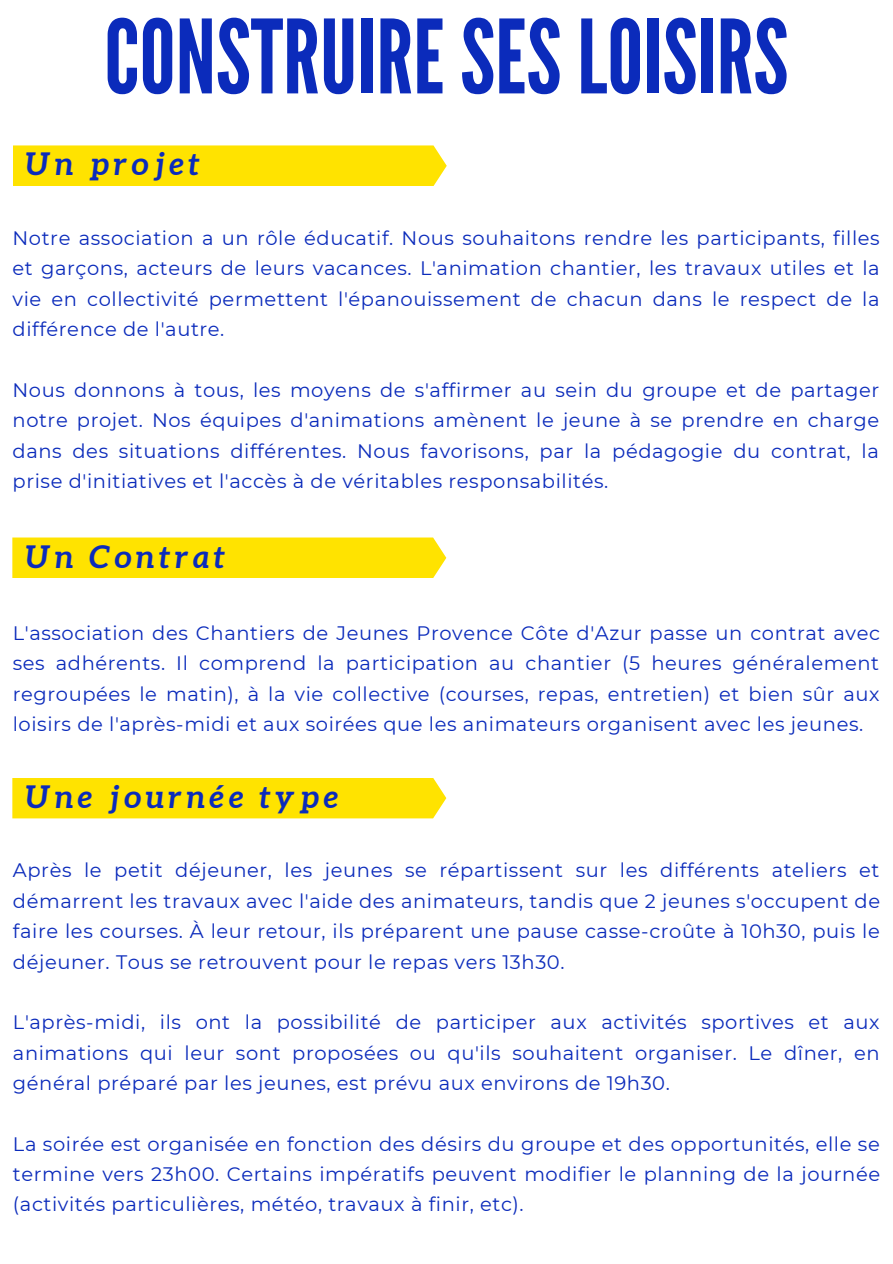
<style>
.page{position:relative;width:893px;height:1264px;background:#fff}
.page>*{position:absolute;margin:0;border:0;box-sizing:border-box;transform-origin:0 0}
.t1{font:101.85px "League Gothic";color:#0b2bbb}
.t2{font:italic 700 31.5px "Aleo";letter-spacing:.13em;color:#0b2bbb}
.t3{font:19.5px/30.3px "Montserrat";letter-spacing:.03em;color:#0b2bbb;text-align:justify}
</style>
<div class="page">
<div style="left:13px;top:145px;width:433px;height:41px;background:#ffe300"></div>
<div style="left:12px;top:537px;width:434px;height:41px;background:#ffe300"></div>
<div style="left:12px;top:778px;width:434px;height:40px;background:#ffe300"></div>
<h1 class="t1" style="left:104px;top:-2px;width:685px">CONSTRUIRESESLOISIRS</h1>
<h2 class="t2" style="left:26px;top:145px;width:176px">Un projet</h2>
<p class="t3" style="left:13px;top:223px;width:868px">Notre association a un rôle éducatif. Nous souhaitons rendre les participants, filles et garçons, acteurs de leurs vacances. L'animation chantier, les travaux utiles et la vie en collectivité permettent l'épanouissement de chacun dans le respect de la différence de l'autre.</p>
<p class="t3" style="left:13px;top:375px;width:868px">Nous donnons à tous, les moyens de s'affirmer au sein du groupe et de partager notre projet. Nos équipes d'animations amènent le jeune à se prendre en charge dans des situations différentes. Nous favorisons, par la pédagogie du contrat, la prise d'initiatives et l'accès à de véritables responsabilités.</p>
<h2 class="t2" style="left:26px;top:538px;width:201px">Un Contrat</h2>
<p class="t3" style="left:13px;top:618px;width:868px">L'association des Chantiers de Jeunes Provence Côte d'Azur passe un contrat avec ses adhérents. Il comprend la participation au chantier (5 heures généralement regroupées le matin), à la vie collective (courses, repas, entretien) et bien sûr aux loisirs de l'après-midi et aux soirées que les animateurs organisent avec les jeunes.</p>
<h2 class="t2" style="left:26px;top:778px;width:314px">Une journée type</h2>
<p class="t3" style="left:13px;top:855px;width:868px">Après le petit déjeuner, les jeunes se répartissent sur les différents ateliers et démarrent les travaux avec l'aide des animateurs, tandis que 2 jeunes s'occupent de faire les courses. À leur retour, ils préparent une pause casse-croûte à 10h30, puis le déjeuner. Tous se retrouvent pour le repas vers 13h30.</p>
<p class="t3" style="left:13px;top:1007px;width:868px">L'après-midi, ils ont la possibilité de participer aux activités sportives et aux animations qui leur sont proposées ou qu'ils souhaitent organiser. Le dîner, en général préparé par les jeunes, est prévu aux environs de 19h30.</p>
<p class="t3" style="left:13px;top:1128px;width:868px">La soirée est organisée en fonction des désirs du groupe et des opportunités, elle se termine vers 23h00. Certains impératifs peuvent modifier le planning de la journée (activités particulières, météo, travaux à finir, etc).</p>
</div>
